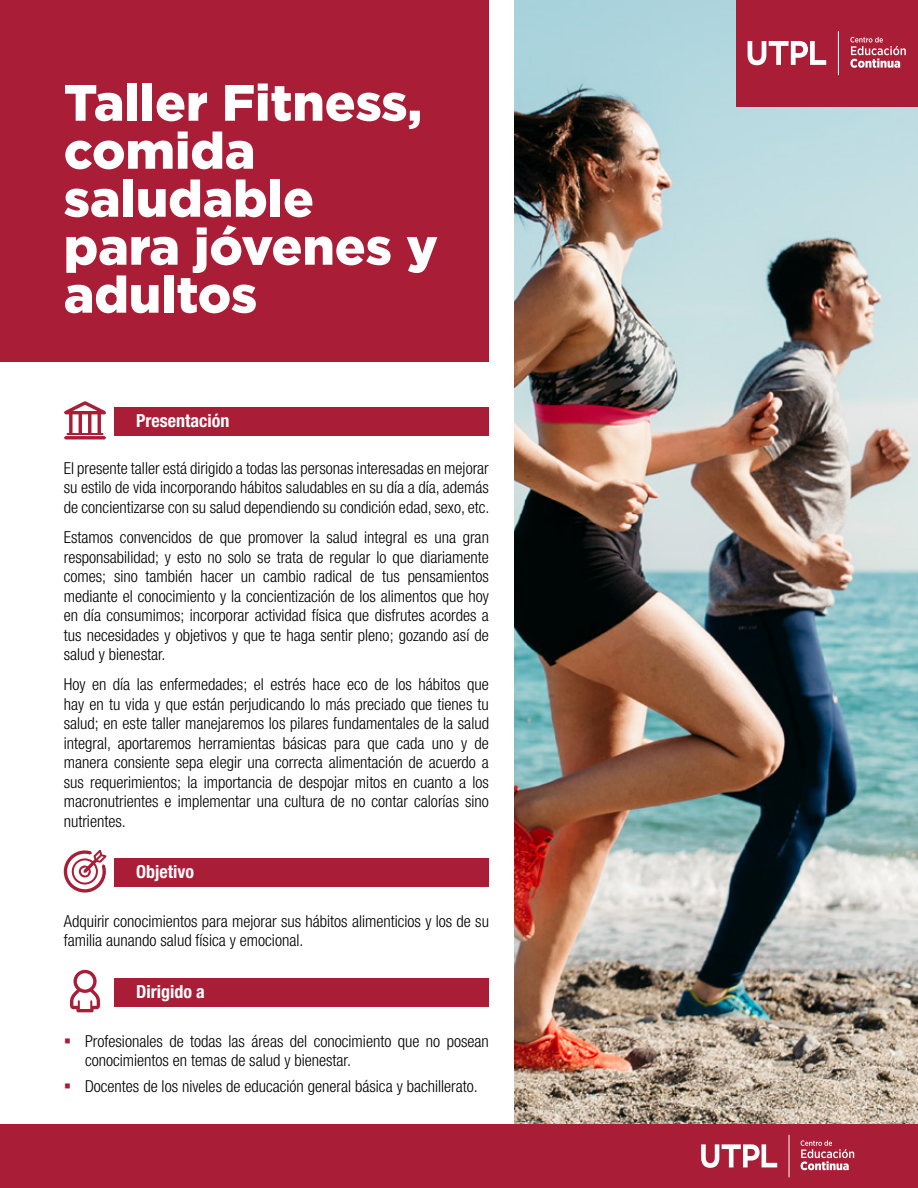
<style>
.page{position:relative;width:918px;height:1188px;background:#fff}
.page>*{position:absolute;margin:0;border:0;box-sizing:border-box;transform-origin:0 0}
.t1{font:900 51px/48px "Gotham";color:#fff}
.t2{font:700 condensed 18px "Helvetica Neue LT Std";color:#fff}
.t3{font:300 condensed 16.5px/19.5px "Helvetica Neue LT Std";color:#000;text-align:justify}
</style>
<div class="page">
<div style="left:0;top:0;width:489px;height:361px;background:#aa1d37"></div>
<img style="left:514px;top:0;width:404px;height:1124px">
<svg style="left:64px;top:401px;width:42px;height:38px"></svg>
<div style="left:115px;top:408px;width:374px;height:28px;background:#aa1d37"></div>
<svg style="left:64px;top:850px;width:42px;height:43px"></svg>
<div style="left:115px;top:858px;width:374px;height:29px;background:#aa1d37"></div>
<svg style="left:70px;top:970px;width:30px;height:42px"></svg>
<div style="left:115px;top:978px;width:374px;height:29px;background:#aa1d37"></div>
<div style="left:736px;top:0;width:182px;height:106px;background:#aa1d37"></div>
<svg style="left:850px;top:37px;width:56px;height:31px"></svg>
<svg style="left:748px;top:41px;width:78px;height:24px"></svg>
<hr style="left:838px;top:31px;width:1px;height:44px;background:#fff">
<div style="left:0;top:1124px;width:918px;height:64px;background:#aa1d37"></div>
<svg style="left:801px;top:1140px;width:53px;height:30px"></svg>
<svg style="left:701px;top:1144px;width:76px;height:24px"></svg>
<hr style="left:789px;top:1135px;width:1px;height:42px;background:#fff">
<h1 class="t1" style="left:64px;top:78px;width:376px">Taller Fitness, comida saludable para jóvenes y adultos</h1>
<p class="t2" style="left:136px;top:410px;width:95px">Presentación</p>
<p class="t3" style="left:64px;top:458px;width:427px">El presente taller está dirigido a todas las personas interesadas en mejorar su estilo de vida incorporando hábitos saludables en su día a día, además de concientizarse con su salud dependiendo su condición edad, sexo, etc.</p>
<p class="t3" style="left:64px;top:527px;width:427px">Estamos convencidos de que promover la salud integral es una gran responsabilidad; y esto no solo se trata de regular lo que diariamente comes; sino también hacer un cambio radical de tus pensamientos mediante el conocimiento y la concientización de los alimentos que hoy en día consumimos; incorporar actividad física que disfrutes acordes a tus necesidades y objetivos y que te haga sentir pleno; gozando así de salud y bienestar.</p>
<p class="t3" style="left:64px;top:674px;width:427px">Hoy en día las enfermedades; el estrés hace eco de los hábitos que hay en tu vida y que están perjudicando lo más preciado que tienes tu salud; en este taller manejaremos los pilares fundamentales de la salud integral, aportaremos herramientas básicas para que cada uno y de manera consiente sepa elegir una correcta alimentación de acuerdo a sus requerimientos; la importancia de despojar mitos en cuanto a los macronutrientes e implementar una cultura de no contar calorías sino nutrientes.</p>
<p class="t2" style="left:136px;top:860px;width:59px">Objetivo</p>
<p class="t3" style="left:64px;top:911px;width:427px">Adquirir conocimientos para mejorar sus hábitos alimenticios y los de su familia aunando salud física y emocional.</p>
<p class="t2" style="left:136px;top:980px;width:70px">Dirigido a</p>
<p class="t3" style="left:85px;top:1031px;width:405px">Profesionales de todas las áreas del conocimiento que no posean conocimientos en temas de salud y bienestar.</p>
<p class="t3" style="left:85px;top:1076px;width:394px">Docentes de los niveles de educación general básica y bachillerato.</p>
</div>
